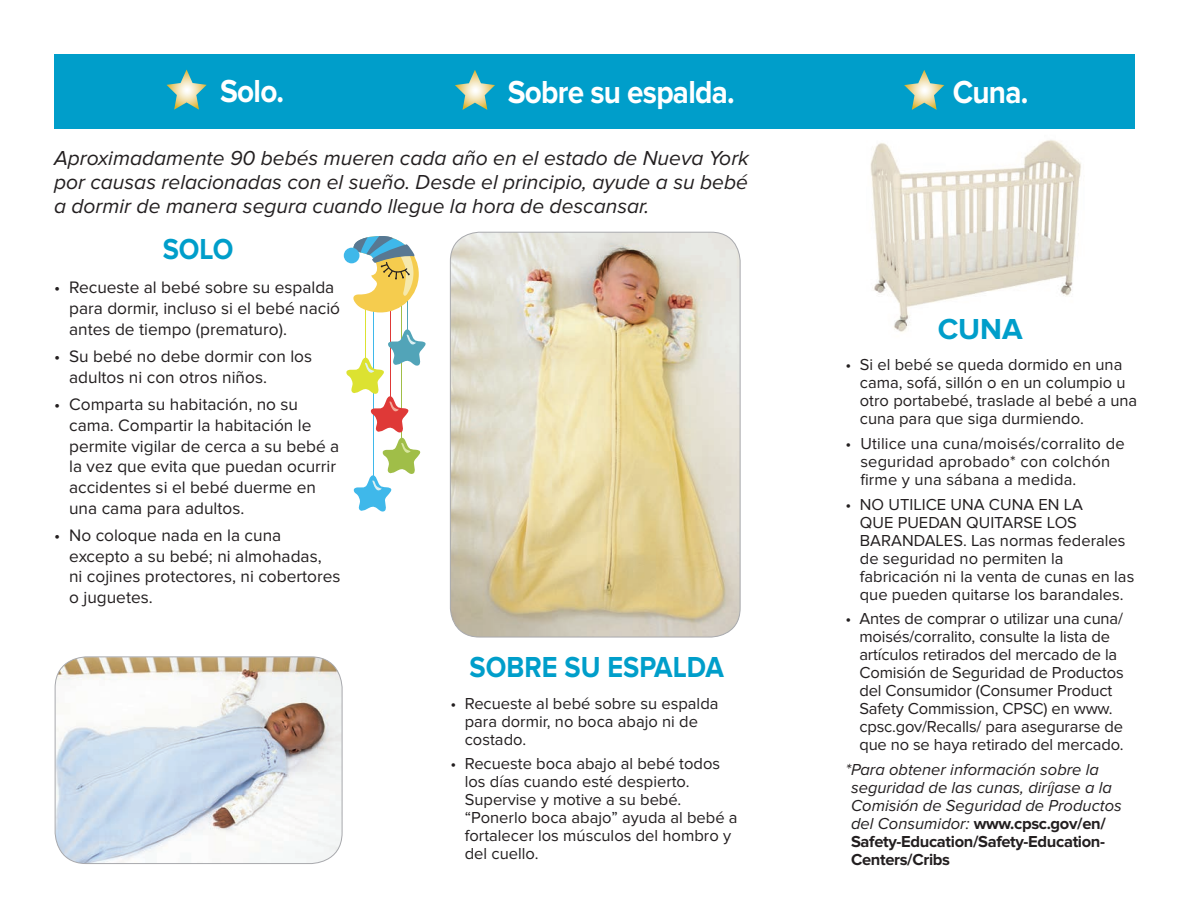
<style>
.page{position:relative;width:1189px;height:918px;background:#fff}
.page>*{position:absolute;margin:0;border:0;box-sizing:border-box;transform-origin:0 0}
.t1{font:700 33px "Proxima Nova";letter-spacing:-.025em;color:#fff;scale:.9 1}
.t2{font:700 30px "Proxima Nova";color:#009eca;scale:.9 1}
.t3{font:700 30px "Proxima Nova";color:#009eca}
.t4{font:italic 21px/24px "Proxima Nova";color:#231f20;text-align:justify}
.t5{font:17.25px/20.7px "Proxima Nova";color:#231f20}
.t6{font:16.5px/18px "Proxima Nova";color:#231f20}
.t7{font:italic 16.5px/18px "Proxima Nova";color:#231f20}
.s1{font-weight:700;font-style:normal}
</style>
<div class="page">
<div style="left:54px;top:54px;width:1080px;height:75px;background:#009eca"></div>
<svg style="left:904px;top:70px;width:40px;height:40px"></svg>
<svg style="left:455px;top:70px;width:40px;height:40px"></svg>
<svg style="left:166px;top:70px;width:40px;height:40px"></svg>
<hr style="left:407px;top:300px;width:1px;height:31px;background:#52a4b8">
<hr style="left:389px;top:307px;width:1px;height:109px;background:#df3937">
<hr style="left:373px;top:303px;width:1px;height:174px;background:#3fb8ea">
<hr style="left:364px;top:308px;width:1px;height:60px;background:#dce231">
<hr style="left:401px;top:304px;width:1px;height:136px;background:#a0be48">
<div style="left:344px;top:248px;width:15px;height:15px;background:#3fb8ea;border-radius:50%"></div>
<svg style="left:350px;top:236px;width:68px;height:76px"></svg>
<svg style="left:346px;top:329px;width:79px;height:183px"></svg>
<img style="left:870px;top:140px;width:211px;height:192px">
<img style="left:55px;top:657px;width:287px;height:207px">
<div style="left:55px;top:657px;width:287px;height:207px;border:1px solid #a8a9ad;border-radius:31px"></div>
<img style="left:450px;top:232px;width:290px;height:405px">
<div style="left:450px;top:232px;width:290px;height:405px;border:1px solid #a8a9ad;border-radius:29px"></div>
<h1 class="t1" style="left:220px;top:72px;width:73px">Solo.</h1>
<h1 class="t1" style="left:507px;top:73px;width:253px">Sobre su espalda.</h1>
<p class="t4" style="left:54px;top:147px;width:696px">Aproximadamente 90 bebés mueren cada año en el estado de Nueva York por causas relacionadas con el sueño. Desde el principio, ayude a su bebé a dormir de manera segura cuando llegue la hora de descansar.</p>
<h2 class="t2" style="left:163px;top:232px;width:80px">SOLO</h2>
<p class="t5" style="left:69px;top:277px;width:272px;text-indent:-15px">• Recueste al bebé sobre su espalda para dormir, incluso si el bebé nació antes de tiempo (prematuro).</p>
<p class="t5" style="left:69px;top:346px;width:244px;text-indent:-15px">• Su bebé no debe dormir con los adultos ni con otros niños.</p>
<p class="t5" style="left:69px;top:394px;width:271px;text-indent:-15px">• Comparta su habitación, no su cama. Compartir la habitación le permite vigilar de cerca a su bebé a la vez que evita que puedan ocurrir accidentes si el bebé duerme en una cama para adultos.</p>
<p class="t5" style="left:69px;top:525px;width:273px;text-indent:-15px">• No coloque nada en la cuna excepto a su bebé; ni almohadas,<br>ni cojines protectores, ni cobertores o juguetes.</p>
<h2 class="t2" style="left:469px;top:650px;width:284px">SOBRE SU ESPALDA</h2>
<p class="t6" style="left:464px;top:694px;width:255px;text-indent:-14px">• Recueste al bebé sobre su espalda para dormir, no boca abajo ni de costado.</p>
<p class="t6" style="left:464px;top:755px;width:274px;text-indent:-14px">• Recueste boca abajo al bebé todos los días cuando esté despierto.<br>Supervise y motive a su bebé. “Ponerlo boca abajo” ayuda al bebé a fortalecer los músculos del hombro y del cuello.</p>
<h1 class="t1" style="left:952px;top:73px;width:85px">Cuna.</h1>
<h2 class="t3" style="left:937px;top:311px;width:86px">CUNA</h2>
<p class="t6" style="left:859px;top:356px;width:279px;text-indent:-14px">• Si el bebé se queda dormido en una cama, sofá, sillón o en un columpio u otro portabebé, traslade al bebé a una cuna para que siga durmiendo.</p>
<p class="t6" style="left:860px;top:435px;width:266px;text-indent:-15px">• Utilice una cuna/moisés/corralito de seguridad aprobado* con colchón firme y una sábana a medida.</p>
<p class="t6" style="left:859px;top:495px;width:276px;text-indent:-14px">• NO UTILICE UNA CUNA EN LA<br>QUE PUEDAN QUITARSE LOS<br>BARANDALES. Las normas federales de seguridad no permiten la fabricación ni la venta de cunas en las que pueden quitarse los barandales.</p>
<p class="t6" style="left:859px;top:610px;width:266px;text-indent:-14px">• Antes de comprar o utilizar una cuna/ moisés/corralito, consulte la lista de artículos retirados del mercado de la Comisión de Seguridad de Productos del Consumidor (Consumer Product Safety Commission, CPSC) en www. cpsc.gov/Recalls/ para asegurarse de que no se haya retirado del mercado.</p>
<p class="t7" style="left:850px;top:761px;width:272px;text-indent:-6px">*Para obtener información sobre la seguridad de las cunas, diríjase a la Comisión de Seguridad de Productos del Consumidor: <span class="s1">www.cpsc.gov/en/ Safety-Education/Safety-Education-Centers/Cribs</span></p>
</div>
